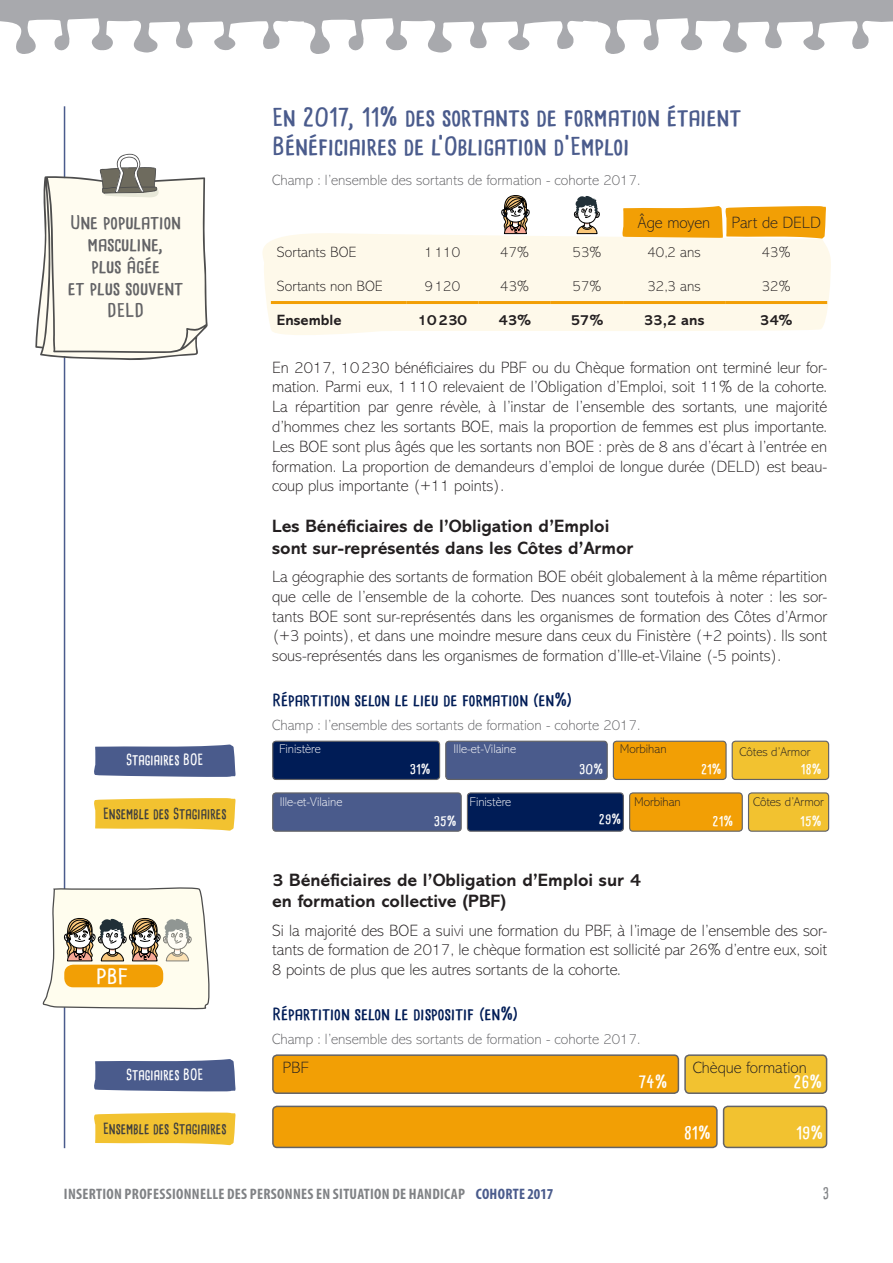
<style>
.page{position:relative;width:893px;height:1263px;background:#fff}
.page>*{position:absolute;margin:0;border:0;box-sizing:border-box;transform-origin:0 0}
.titre1{font:700 24px/28.8px "Cardenio Modern";letter-spacing:-.01em;color:#4a5b8c;scale:1.2 1}
.titre1-2{font:700 20.55px "Cardenio Modern";color:#fff;scale:1.2 1}
.titre1-3{font:700 18.3px/22px "Cardenio Modern";letter-spacing:-.01em;color:#636366;text-align:center;scale:1.2 1}
.titre_2{font:700 18px/21.6px "Abadi MT Std";color:#231f20}
.texte{font:200 16.5px/19.8px "Abadi MT Std";color:#231f20;text-align:justify}
.titre_grph{font:700 16.5px "Cardenio Modern";letter-spacing:-.01em;color:#001c56;scale:1.2 1}
.titre1-4{font:700 16.5px "Cardenio Modern";letter-spacing:-.01em;color:#001c56;scale:1.2 1}
.titre1-5{font:700 16.5px "Cardenio Modern";letter-spacing:-.01em;color:#fff;scale:1.2 1}
.t1{font:700 condensed 15.15px "Myriad Pro";letter-spacing:.02em;color:#808285}
.t2{font:700 15.15px "Cardenio Modern";color:#808285}
.titre1-6{font:200 15px "Abadi MT Std";color:#636366}
.texte-2{font:200 15px "Abadi MT Std";color:#231f20}
.source{font:200 15px "Abadi MT Std";color:#636366}
.texte-3{font:700 15px "Cardenio Modern";color:#3e3e3f}
.texte-4{font:700 15px "Abadi MT Std";color:#231f20}
.texte-5{font:700 15px "Cardenio Modern";color:#fff}
.texte-6{font:200 12.75px "Abadi MT Std";color:#fff}
.texte-7{font:200 12.75px "Abadi MT Std";color:#231f20}
.titre1-7{font:700 12.75px "Cardenio Modern";letter-spacing:-.01em;color:#fff;scale:1.2 1}
.s1{color:#4a5b8c}
</style>
<div class="page">
<div style="left:0;top:0;width:893px;height:78px;background:#a8a9ad"></div>
<svg style="left:0;top:18px;width:893px;height:60px;fill:#fff"></svg>
<hr style="left:64px;top:106px;width:1px;height:1042px;background:#4a5b8c">
<svg style="left:622px;top:206px;width:204px;height:25px;background:#f2a618"></svg>
<svg style="left:262px;top:231px;width:569px;height:104px;background:#fdf7e6"></svg>
<hr style="left:271px;top:301px;width:135px;height:3px;background:#f29f05">
<hr style="left:406px;top:301px;width:72px;height:3px;background:#f29f05">
<hr style="left:478px;top:301px;width:73px;height:3px;background:#f29f05">
<hr style="left:551px;top:301px;width:72px;height:3px;background:#f29f05">
<hr style="left:623px;top:301px;width:102px;height:3px;background:#f29f05">
<hr style="left:725px;top:301px;width:102px;height:3px;background:#f29f05">
<svg style="left:35px;top:154px;width:173px;height:206px"></svg>
<svg style="left:574px;top:196px;width:25px;height:38px"></svg>
<svg style="left:501px;top:195px;width:28px;height:40px"></svg>
<svg style="left:94px;top:798px;width:142px;height:33px;background:#f3c844"></svg>
<svg style="left:94px;top:744px;width:142px;height:33px;background:#5c6c98"></svg>
<svg style="left:94px;top:1112px;width:142px;height:33px;background:#f3c844"></svg>
<svg style="left:94px;top:1059px;width:142px;height:32px;background:#586895"></svg>
<div style="left:273px;top:1055px;width:405px;height:38px;background:#f29f05;border-radius:4px"></div>
<div style="left:272px;top:1054px;width:407px;height:40px;border:2px solid #636366;border-radius:4px"></div>
<div style="left:273px;top:1106px;width:444px;height:41px;background:#f29f05;border-radius:4px"></div>
<div style="left:272px;top:1106px;width:446px;height:42px;border:2px solid #636366;border-radius:4px"></div>
<div style="left:685px;top:1055px;width:142px;height:38px;background:#f2c230;border-radius:4px"></div>
<div style="left:684px;top:1054px;width:143px;height:40px;border:2px solid #636366;border-radius:4px"></div>
<div style="left:724px;top:1106px;width:103px;height:41px;background:#f2c230;border-radius:4px"></div>
<div style="left:723px;top:1106px;width:104px;height:42px;border:2px solid #636366;border-radius:4px"></div>
<div style="left:273px;top:741px;width:167px;height:38px;background:#001c56;border-radius:3px"></div>
<div style="left:272px;top:741px;width:168px;height:39px;border:1px solid #636366;border-radius:3px"></div>
<div style="left:446px;top:741px;width:161px;height:38px;background:#4a5b8c;border-radius:3px"></div>
<div style="left:445px;top:741px;width:163px;height:39px;border:1px solid #636366;border-radius:3px"></div>
<div style="left:613px;top:741px;width:113px;height:38px;background:#f29f05;border-radius:3px"></div>
<div style="left:613px;top:741px;width:114px;height:39px;border:1px solid #636366;border-radius:3px"></div>
<div style="left:732px;top:741px;width:97px;height:38px;background:#f2c230;border-radius:3px"></div>
<div style="left:732px;top:741px;width:97px;height:39px;border:1px solid #636366;border-radius:3px"></div>
<div style="left:467px;top:793px;width:156px;height:38px;background:#001c56;border-radius:3px"></div>
<div style="left:467px;top:792px;width:157px;height:40px;border:1px solid #636366;border-radius:3px"></div>
<div style="left:273px;top:793px;width:188px;height:38px;background:#4a5b8c;border-radius:3px"></div>
<div style="left:272px;top:792px;width:190px;height:40px;border:1px solid #636366;border-radius:3px"></div>
<div style="left:630px;top:793px;width:112px;height:38px;background:#f29f05;border-radius:3px"></div>
<div style="left:629px;top:792px;width:114px;height:40px;border:1px solid #636366;border-radius:3px"></div>
<div style="left:748px;top:793px;width:81px;height:38px;background:#f2c230;border-radius:3px"></div>
<div style="left:748px;top:792px;width:81px;height:40px;border:1px solid #636366;border-radius:3px"></div>
<svg style="left:42px;top:887px;width:168px;height:122px;background:#e1ddd0"></svg>
<div style="left:64px;top:965px;width:99px;height:22px;background:#f29f05;border-radius:9px"></div>
<p class="titre1-3" style="left:68px;top:211px;width:98px">Une population masculine,<br>plus âgée<br>et plus souvent<br>DELD</p>
<p class="texte-5" style="left:126px;top:750px;width:79px">Stagiaires BOE</p>
<p class="texte-3" style="left:103px;top:803px;width:125px">Ensemble des Stagiaires</p>
<p class="titre1-2" style="left:96px;top:962px;width:28px">PBF</p>
<p class="titre1" style="left:272px;top:102px;width:393px">En 2017, 11% des sortants de formation étaient<br>Bénéficiaires de l’Obligation d’Emploi</p>
<p class="source" style="left:272px;top:172px;width:370px">Champ : l’ensemble des sortants de formation - cohorte 2017.</p>
<p class="texte" style="left:638px;top:213px;width:74px">Âge moyen</p>
<p class="texte" style="left:732px;top:213px;width:91px">Part de DELD</p>
<p class="texte-2" style="left:277px;top:243px;width:81px">Sortants BOE</p>
<p class="texte-2" style="left:425px;top:243px;width:37px">1110</p>
<p class="texte-2" style="left:500px;top:243px;width:30px">47%</p>
<p class="texte-2" style="left:573px;top:243px;width:30px">53%</p>
<p class="texte-2" style="left:647px;top:243px;width:55px">40,2 ans</p>
<p class="texte-2" style="left:762px;top:243px;width:30px">43%</p>
<p class="texte-2" style="left:277px;top:277px;width:108px">Sortants non BOE</p>
<p class="texte-2" style="left:425px;top:277px;width:37px">9120</p>
<p class="texte-2" style="left:500px;top:277px;width:30px">43%</p>
<p class="texte-2" style="left:573px;top:277px;width:30px">57%</p>
<p class="texte-2" style="left:647px;top:277px;width:55px">32,3 ans</p>
<p class="texte-2" style="left:762px;top:277px;width:30px">32%</p>
<p class="texte-4" style="left:277px;top:311px;width:66px">Ensemble</p>
<p class="texte-4" style="left:418px;top:311px;width:51px">10230</p>
<p class="texte-4" style="left:498px;top:311px;width:34px">43%</p>
<p class="texte-4" style="left:571px;top:311px;width:34px">57%</p>
<p class="texte-4" style="left:644px;top:311px;width:62px">33,2 ans</p>
<p class="texte-4" style="left:760px;top:311px;width:34px">34%</p>
<p class="texte" style="left:272px;top:357px;width:557px">En 2017, 10230 bénéficiaires du PBF ou du Chèque formation ont terminé leur for&shy;mation. Parmi eux, 1110 relevaient de l’Obligation d’Emploi, soit 11% de la cohorte.<br>La répartition par genre révèle, à l’instar de l’ensemble des sortants, une majorité d’hommes chez les sortants BOE, mais la proportion de femmes est plus importante.<br>Les BOE sont plus âgés que les sortants non BOE : près de 8 ans d’écart à l’entrée en formation. La proportion de demandeurs d’emploi de longue durée (DELD) est beau&shy;coup plus importante (+11 points).</p>
<p class="titre_2" style="left:272px;top:515px;width:363px">Les Bénéficiaires de l’Obligation d’Emploi sont sur-représentés dans les Côtes d’Armor</p>
<p class="texte" style="left:272px;top:567px;width:557px">La géographie des sortants de formation BOE obéit globalement à la même répartition que celle de l’ensemble de la cohorte. Des nuances sont toutefois à noter : les sor&shy;tants BOE sont sur-représentés dans les organismes de formation des Côtes d’Armor (+3 points), et dans une moindre mesure dans ceux du Finistère (+2 points). Ils sont sous-représentés dans les organismes de formation d’Ille-et-Vilaine (-5 points).</p>
<p class="titre_grph" style="left:272px;top:689px;width:252px">Répartition selon le lieu de formation (en%)</p>
<p class="titre1-6" style="left:272px;top:717px;width:370px">Champ : l’ensemble des sortants de formation - cohorte 2017.</p>
<p class="texte-6" style="left:279px;top:742px;width:43px">Finistère</p>
<p class="texte-7" style="left:620px;top:742px;width:48px">Morbihan</p>
<p class="texte-6" style="left:453px;top:742px;width:64px">Ille-et-Vilaine</p>
<p class="titre1-7" style="left:410px;top:760px;width:19px">31%</p>
<p class="titre1-7" style="left:579px;top:760px;width:22px">30%</p>
<p class="titre1-7" style="left:701px;top:760px;width:19px">21%</p>
<p class="texte-7" style="left:739px;top:745px;width:72px">Côtes d’Armor</p>
<p class="titre1-7" style="left:801px;top:760px;width:19px">18%</p>
<p class="texte-6" style="left:280px;top:794px;width:64px">Ille-et-Vilaine</p>
<p class="texte-7" style="left:634px;top:794px;width:48px">Morbihan</p>
<p class="texte-6" style="left:470px;top:794px;width:43px">Finistère</p>
<p class="titre1-7" style="left:599px;top:811px;width:20px">29%</p>
<p class="titre1-7" style="left:434px;top:812px;width:21px">35%</p>
<p class="titre1-7" style="left:713px;top:812px;width:19px">21%</p>
<p class="texte-7" style="left:753px;top:794px;width:72px">Côtes d’Armor</p>
<p class="titre1-7" style="left:800px;top:812px;width:19px">15%</p>
<p class="titre_2" style="left:272px;top:869px;width:371px">3 Bénéficiaires de l’Obligation d’Emploi sur 4 en formation collective (PBF)</p>
<p class="texte" style="left:272px;top:920px;width:557px">Si la majorité des BOE a suivi une formation du PBF, à l’image de l’ensemble des sor&shy;tants de formation de 2017, le chèque formation est sollicité par 26% d’entre eux, soit 8 points de plus que les autres sortants de la cohorte.</p>
<p class="titre1-4" style="left:272px;top:1002px;width:207px">Répartition selon le dispositif (en%)</p>
<p class="titre1-6" style="left:272px;top:1031px;width:370px">Champ : l’ensemble des sortants de formation - cohorte 2017.</p>
<p class="texte" style="left:283px;top:1057px;width:28px">PBF</p>
<p class="texte" style="left:693px;top:1057px;width:116px">Chèque formation</p>
<p class="texte-5" style="left:126px;top:1064px;width:79px">Stagiaires BOE</p>
<p class="titre1-5" style="left:639px;top:1070px;width:26px">74%</p>
<p class="titre1-5" style="left:793px;top:1070px;width:25px">26%</p>
<p class="texte-3" style="left:103px;top:1118px;width:125px">Ensemble des Stagiaires</p>
<p class="titre1-5" style="left:684px;top:1121px;width:24px">81%</p>
<p class="titre1-5" style="left:796px;top:1121px;width:24px">19%</p>
<p class="t1" style="left:64px;top:1185px;width:491px">INSERTION PROFESSIONNELLE DES PERSONNES EN SITUATION DE HANDICAP <span class="s1">COHORTE 2017</span></p>
<p class="t2" style="left:823px;top:1183px;width:8px">3</p>
</div>
